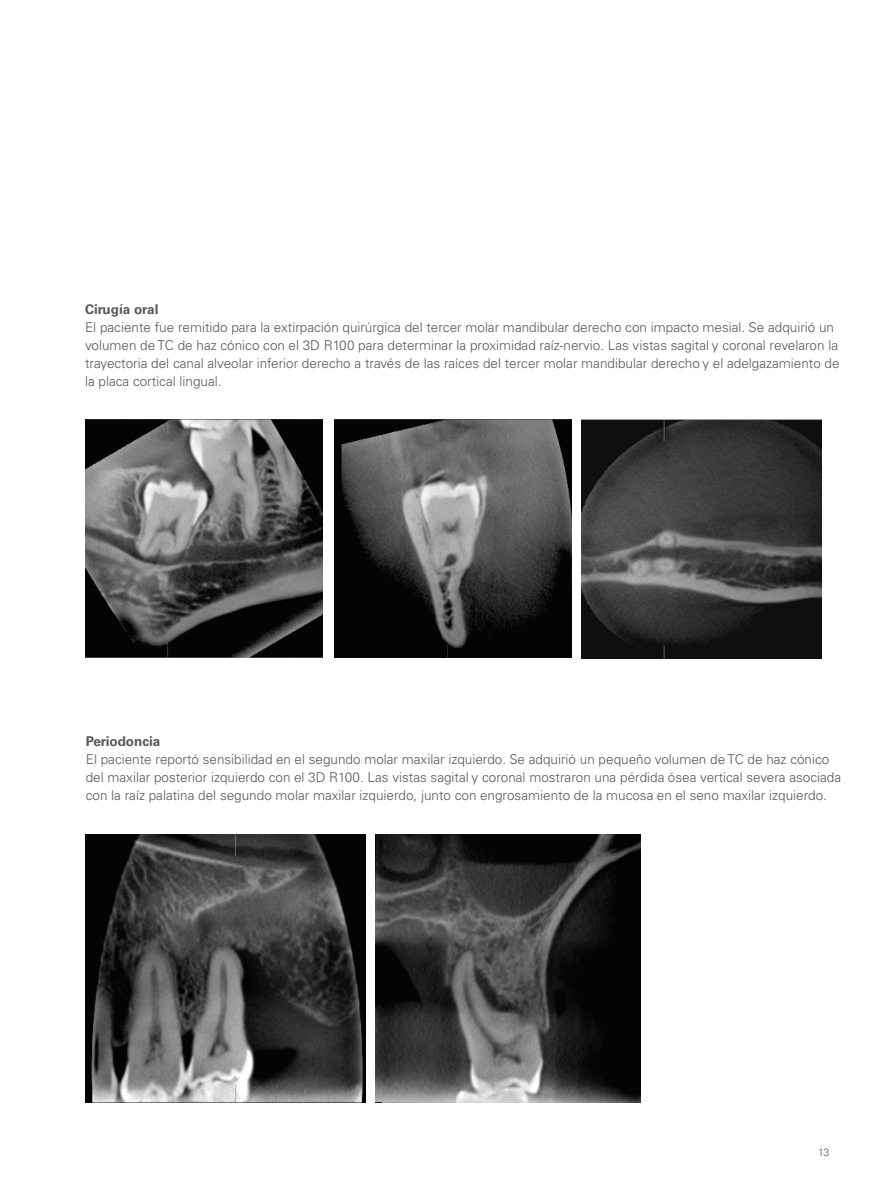
<style>
.page{position:relative;width:893px;height:1191px;background:#fff}
.page>*{position:absolute;margin:0;border:0;box-sizing:border-box;transform-origin:0 0}
.t1{font:300 13.5px/18px "Univers LT Pro 45";color:#57585a}
.t2{font:700 13.5px "Univers LT Pro 65";color:#57585a}
.t3{font:300 10.5px "Univers LT Pro 45";color:#57585a}
</style>
<div class="page">
<img style="left:376px;top:834px;width:265px;height:268px">
<img style="left:85px;top:834px;width:281px;height:268px">
<img style="left:85px;top:420px;width:237px;height:238px">
<img style="left:334px;top:420px;width:237px;height:238px">
<img style="left:581px;top:420px;width:241px;height:238px">
<p class="t2" style="left:85px;top:300px;width:75px">Cirugía oral</p>
<p class="t1" style="left:85px;top:318px;width:756px">El paciente fue remitido para la extirpación quirúrgica del tercer molar mandibular derecho con impacto mesial. Se adquirió un volumen de TC de haz cónico con el 3D R100 para determinar la proximidad raíz-nervio. Las vistas sagital y coronal revelaron la trayectoria del canal alveolar inferior derecho a través de las raíces del tercer molar mandibular derecho y el adelgazamiento de la placa cortical lingual.</p>
<p class="t2" style="left:86px;top:732px;width:76px">Periodoncia</p>
<p class="t1" style="left:86px;top:750px;width:757px">El paciente reportó sensibilidad en el segundo molar maxilar izquierdo. Se adquirió un pequeño volumen de TC de haz cónico del maxilar posterior izquierdo con el 3D R100. Las vistas sagital y coronal mostraron una pérdida ósea vertical severa asociada con la raíz palatina del segundo molar maxilar izquierdo, junto con engrosamiento de la mucosa en el seno maxilar izquierdo.</p>
<p class="t3" style="left:818px;top:1145px;width:13px">13</p>
</div>
